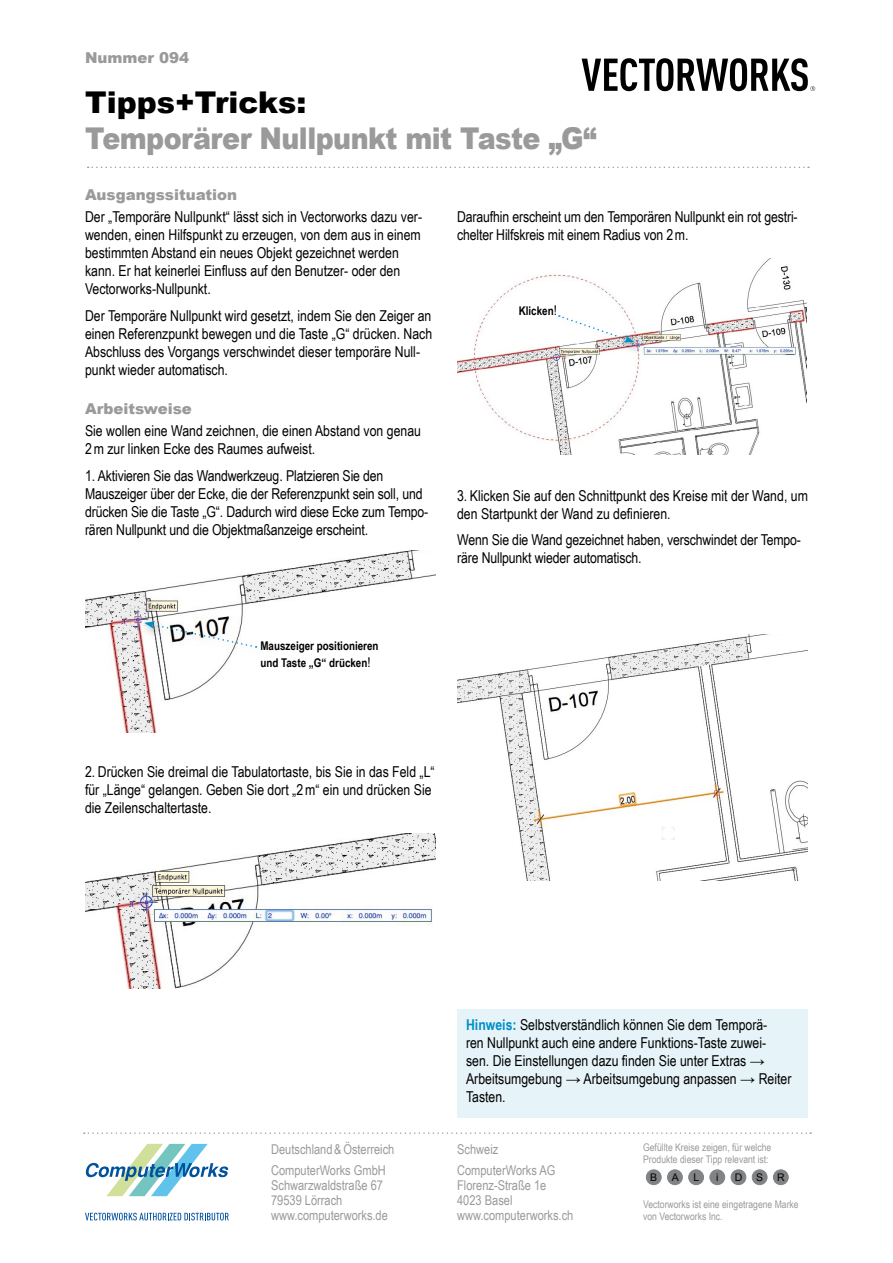
<style>
.page{position:relative;width:893px;height:1263px;background:#fff}
.page>*{position:absolute;margin:0;border:0;box-sizing:border-box;transform-origin:0 0}
.t1{font:900 30px "Arial";letter-spacing:-.02em;color:#9b9a9b;scale:.9 1}
.t2{font:900 30px "Arial";color:#000}
.t3{font:15px/18px "Arial Narrow";color:#000}
.t4{font:900 15px "Arial";color:#9b9a9b}
.t5{font:13.5px/15px "Arial Narrow";color:#9b9a9b}
.t6{font:700 12px/16.2px "Arial Narrow";color:#000}
.t7{font:10.5px/12px "Arial Narrow";color:#9b9a9b}
.t8{font:10.5px "Arial";color:#000}
.s1{font-weight:400;font-size:13.5px}
.s2{font-weight:700;color:#008ec8}
</style>
<div class="page">
<svg style="left:84px;top:1132px;width:727px;height:2px"></svg>
<svg style="left:85px;top:1213px;width:144px;height:7px"></svg>
<svg style="left:86px;top:1144px;width:142px;height:52px"></svg>
<svg style="left:582px;top:58px;width:233px;height:33px"></svg>
<div style="left:689px;top:1170px;width:14px;height:15px;background:#818385;border-radius:50%"></div>
<div style="left:688px;top:1169px;width:16px;height:16px;border:1px solid #818385;border-radius:50%"></div>
<div style="left:710px;top:1170px;width:15px;height:15px;background:#818385;border-radius:50%"></div>
<div style="left:710px;top:1169px;width:15px;height:16px;border:1px solid #818385;border-radius:50%"></div>
<div style="left:731px;top:1170px;width:15px;height:15px;background:#818385;border-radius:50%"></div>
<div style="left:731px;top:1169px;width:15px;height:16px;border:1px solid #818385;border-radius:50%"></div>
<div style="left:773px;top:1170px;width:15px;height:15px;background:#818385;border-radius:50%"></div>
<div style="left:773px;top:1169px;width:15px;height:16px;border:1px solid #818385;border-radius:50%"></div>
<div style="left:752px;top:1170px;width:15px;height:15px;background:#818385;border-radius:50%"></div>
<div style="left:752px;top:1169px;width:15px;height:16px;border:1px solid #818385;border-radius:50%"></div>
<div style="left:667px;top:1170px;width:15px;height:15px;background:#818385;border-radius:50%"></div>
<div style="left:667px;top:1169px;width:16px;height:16px;border:1px solid #818385;border-radius:50%"></div>
<div style="left:646px;top:1170px;width:15px;height:15px;background:#818385;border-radius:50%"></div>
<div style="left:646px;top:1169px;width:15px;height:16px;border:1px solid #818385;border-radius:50%"></div>
<svg style="left:88px;top:167px;width:721px;height:1px"></svg>
<div style="left:458px;top:1009px;width:350px;height:109px;background:#e6f4f9"></div>
<img style="left:457px;top:258px;width:350px;height:197px">
<img style="left:457px;top:634px;width:351px;height:246px">
<img style="left:85px;top:551px;width:351px;height:181px">
<img style="left:85px;top:834px;width:351px;height:155px">
<div style="left:140px;top:615px;width:127px;height:44px;background:#000;opacity:.5"></div>
<svg style="left:144px;top:621px;width:113px;height:27px"></svg>
<div style="left:553px;top:310px;width:92px;height:45px;background:#000;opacity:.5"></div>
<svg style="left:559px;top:315px;width:75px;height:27px"></svg>
<p class="t4" style="left:85px;top:47px;width:106px">Nummer 094</p>
<h1 class="t2" style="left:85px;top:80px;width:223px">Tipps+Tricks:</h1>
<h1 class="t1" style="left:85px;top:116px;width:570px">Temporärer Nullpunkt mit Taste „G“</h1>
<p class="t4" style="left:85px;top:184px;width:154px">Ausgangssituation</p>
<p class="t3" style="left:85px;top:207px;width:339px">Der „Temporäre Nullpunkt“ lässt sich in Vectorworks dazu ver&shy;wenden, einen Hilfspunkt zu erzeugen, von dem aus in einem bestimmten Abstand ein neues Objekt gezeichnet werden kann. Er hat keinerlei Einfluss auf den Benutzer- oder den Vectorworks-Nullpunkt.</p>
<p class="t3" style="left:85px;top:306px;width:349px">Der Temporäre Nullpunkt wird gesetzt, indem Sie den Zeiger an einen Referenzpunkt bewegen und die Taste „G“ drücken. Nach Abschluss des Vorgangs verschwindet dieser temporäre Null&shy;punkt wieder automatisch.</p>
<p class="t4" style="left:85px;top:398px;width:108px">Arbeitsweise</p>
<p class="t3" style="left:85px;top:421px;width:338px">Sie wollen eine Wand zeichnen, die einen Abstand von genau<br>2m zur linken Ecke des Raumes aufweist.</p>
<p class="t3" style="left:85px;top:466px;width:345px">1. Aktivieren Sie das Wandwerkzeug. Platzieren Sie den Mauszeiger über der Ecke, die der Referenzpunkt sein soll, und drücken Sie die Taste „G“. Dadurch wird diese Ecke zum Tempo&shy;rären Nullpunkt und die Objektmaßanzeige erscheint.</p>
<p class="t3" style="left:457px;top:207px;width:342px">Daraufhin erscheint um den Temporären Nullpunkt ein rot gestri&shy;chelter Hilfskreis mit einem Radius von 2m.</p>
<p class="t6" style="left:519px;top:302px;width:40px">Klicken<span class="s1">!</span></p>
<p class="t3" style="left:457px;top:486px;width:352px">3. Klicken Sie auf den Schnittpunkt des Kreise mit der Wand, um den Startpunkt der Wand zu definieren.</p>
<p class="t3" style="left:457px;top:530px;width:345px">Wenn Sie die Wand gezeichnet haben, verschwindet der Tempo&shy;räre Nullpunkt wieder automatisch.</p>
<p class="t6" style="left:260px;top:637px;width:120px">Mauszeiger positionieren und Taste „G“ drücken<span class="s1">!</span></p>
<p class="t3" style="left:85px;top:762px;width:351px">2. Drücken Sie dreimal die Tabulatortaste, bis Sie in das Feld „L“ für „Länge“ gelangen. Geben Sie dort „2m“ ein und drücken Sie die Zeilenschaltertaste.</p>
<p class="t3" style="left:466px;top:1015px;width:327px"><span class="s2">Hinweis:</span> Selbstverständlich können Sie dem Temporä-<br>ren Nullpunkt auch eine andere Funktions-Taste zuwei&shy;sen. Die Einstellungen dazu finden Sie unter Extras → Arbeitsumgebung → Arbeitsumgebung anpassen → Reiter Tasten.</p>
<p class="t5" style="left:271px;top:1141px;width:125px">Deutschland&amp;Österreich</p>
<p class="t5" style="left:457px;top:1138px;width:100px;line-height:21px">Schweiz<br>ComputerWorks AG</p>
<p class="t5" style="left:457px;top:1177px;width:118px">Florenz-Straße 1e<br>4023 Basel www.computerworks.ch</p>
<p class="t5" style="left:271px;top:1162px;width:118px">ComputerWorks GmbH<br>Schwarzwaldstraße 67<br>79539 Lörrach www.computerworks.de</p>
<p class="t7" style="left:643px;top:1141px;width:130px">Gefüllte Kreise zeigen, für welche<br>Produkte dieser Tipp relevant ist:</p>
<p class="t8" style="left:650px;top:1170px;width:9px">B</p>
<p class="t8" style="left:672px;top:1170px;width:9px">A</p>
<p class="t8" style="left:693px;top:1170px;width:7px">L</p>
<p class="t8" style="left:716px;top:1170px;width:4px">i</p>
<p class="t8" style="left:735px;top:1170px;width:9px">D</p>
<p class="t8" style="left:756px;top:1170px;width:9px">S</p>
<p class="t8" style="left:777px;top:1170px;width:9px">R</p>
<p class="t7" style="left:643px;top:1198px;width:157px">Vectorworks ist eine eingetragene Marke von Vectorworks Inc.</p>
</div>
